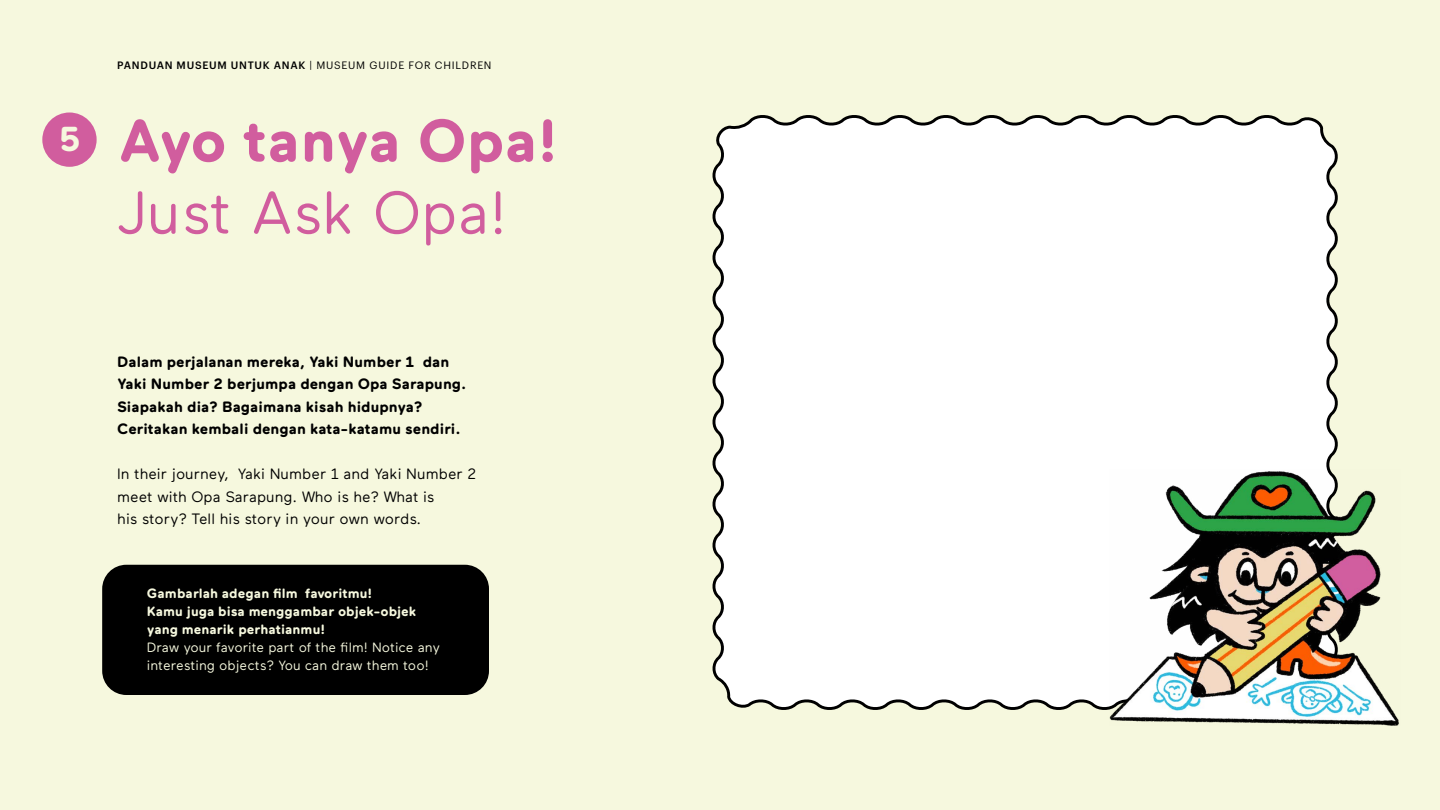
<style>
.page{position:relative;width:1440px;height:810px;background:#f6f8de}
.page>*{position:absolute;margin:0;border:0;box-sizing:border-box;transform-origin:0 0}
.t1{font:700 60px "Maax Rounded";letter-spacing:-.005em;color:#d15d9e}
.t2{font:60px "Maax Rounded";color:#d15d9e}
.t3{font:700 34.65px "Maax Rounded";color:#f6f8de}
.t4{font:700 15px/22.5px "Maax Rounded";color:#000}
.t5{font:15px/22.5px "Maax Rounded";color:#000}
.t6{font:700 13.5px/18px "Maax Rounded";color:#f6f8de}
.t7{font:13.5px/18px "Maax Rounded";color:#f6f8de}
.t8{font:10.5px "Graphik";letter-spacing:.075em;color:#000}
.s1{font-weight:500}
</style>
<div class="page">
<div style="left:712px;top:115px;width:626px;height:595px;background:#fff"></div>
<div style="left:102px;top:565px;width:387px;height:130px;background:#000;border-radius:24px"></div>
<img style="left:1109px;top:470px;width:290px;height:256px">
<div style="left:42px;top:113px;width:55px;height:54px;background:#d15d9e;border-radius:50%"></div>
<h2 class="t3" style="left:59px;top:125px;width:24px">5</h2>
<p class="t8" style="left:117px;top:58px;width:376px"><span class="s1">PANDUAN MUSEUM UNTUK ANAK</span> | MUSEUM GUIDE FOR CHILDREN</p>
<h1 class="t1" style="left:117px;top:115px;width:443px">Ayo tanya Opa!</h1>
<h1 class="t2" style="left:117px;top:187px;width:392px">Just Ask Opa!</h1>
<p class="t4" style="left:117px;top:351px;width:351px">Dalam perjalanan mereka, Yaki Number 1 dan Yaki Number 2 berjumpa dengan Opa Sarapung.<br>Siapakah dia? Bagaimana kisah hidupnya?<br>Ceritakan kembali dengan kata-katamu sendiri.</p>
<p class="t5" style="left:117px;top:464px;width:361px">In their journey, Yaki Number 1 and Yaki Number 2 meet with Opa Sarapung. Who is he? What is<br>his story? Tell his story in your own words.</p>
<p class="t6" style="left:147px;top:586px;width:271px">Gambarlah adegan film favoritmu!<br>Kamu juga bisa menggambar objek-objek yang menarik perhatianmu!</p>
<p class="t7" style="left:147px;top:640px;width:294px">Draw your favorite part of the film! Notice any interesting objects? You can draw them too!</p>
</div>
